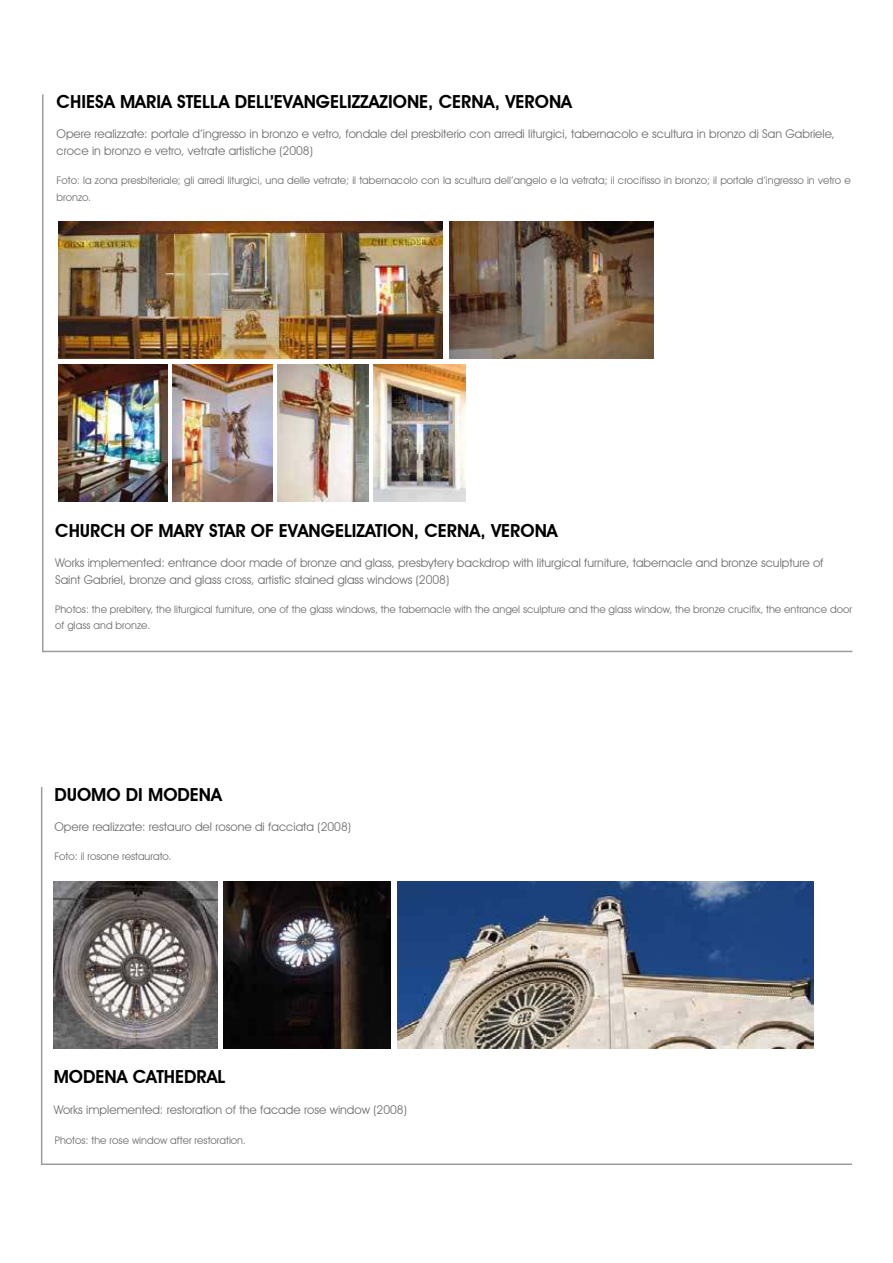
<style>
.page{position:relative;width:893px;height:1263px;background:#fff}
.page>*{position:absolute;margin:0;border:0;box-sizing:border-box;transform-origin:0 0}
.t1{font:600 18px "Avant Garde IT Cby BT";color:#000}
.t2{font:12px/16.5px "Avant Garde IT Cby BT";color:#6f6f6e}
.t3{font:10.5px/16.5px "Avant Garde IT Cby BT";color:#6f6f6e}
</style>
<div class="page">
<img style="left:59px;top:222px;width:384px;height:136px">
<img style="left:450px;top:222px;width:203px;height:136px">
<img style="left:373px;top:365px;width:92px;height:137px">
<img style="left:277px;top:365px;width:92px;height:137px">
<img style="left:172px;top:365px;width:101px;height:137px">
<img style="left:59px;top:365px;width:108px;height:137px">
<hr style="left:42px;top:651px;width:810px;height:1px;background:#9d9c9c">
<hr style="left:42px;top:94px;width:2px;height:558px;background:#9d9c9c">
<img style="left:397px;top:881px;width:417px;height:167px">
<img style="left:54px;top:881px;width:163px;height:167px">
<img style="left:224px;top:881px;width:167px;height:167px">
<hr style="left:42px;top:1163px;width:810px;height:2px;background:#9d9c9c">
<hr style="left:41px;top:787px;width:1px;height:378px;background:#9d9c9c">
<h1 class="t1" style="left:57px;top:94px;width:517px">CHIESA MARIA STELLA DELL’EVANGELIZZAZIONE, CERNA, VERONA</h1>
<p class="t2" style="left:57px;top:127px;width:780px">Opere realizzate: portale d’ingresso in bronzo e vetro, fondale del presbiterio con arredi liturgici, tabernacolo e scultura in bronzo di San Gabriele, croce in bronzo e vetro, vetrate artistiche (2008)</p>
<p class="t3" style="left:57px;top:173px;width:796px">Foto: la zona presbiteriale; gli arredi liturgici, una delle vetrate; il tabernacolo con la scultura dell’angelo e la vetrata; il crocifisso in bronzo; il portale d’ingresso in vetro e bronzo.</p>
<h1 class="t1" style="left:55px;top:523px;width:504px">CHURCH OF MARY STAR OF EVANGELIZATION, CERNA, VERONA</h1>
<p class="t2" style="left:55px;top:555px;width:770px">Works implemented: entrance door made of bronze and glass, presbytery backdrop with liturgical furniture, tabernacle and bronze sculpture of<br>Saint Gabriel, bronze and glass cross, artistic stained glass windows (2008)</p>
<p class="t3" style="left:55px;top:602px;width:798px">Photos: the prebitery, the liturgical furniture, one of the glass windows, the tabernacle with the angel sculpture and the glass window, the bronze crucifix, the entrance door of glass and bronze.</p>
<h1 class="t1" style="left:54px;top:787px;width:169px">DUOMO DI MODENA</h1>
<p class="t2" style="left:54px;top:819px;width:298px">Opere realizzate: restauro del rosone di facciata (2008)</p>
<p class="t3" style="left:54px;top:849px;width:119px">Foto: il rosone restaurato.</p>
<h1 class="t1" style="left:54px;top:1069px;width:173px">MODENA CATHEDRAL</h1>
<p class="t2" style="left:54px;top:1102px;width:355px">Works implemented: restoration of the facade rose window (2008)</p>
<p class="t3" style="left:55px;top:1132px;width:193px">Photos: the rose window after restoration.</p>
</div>
